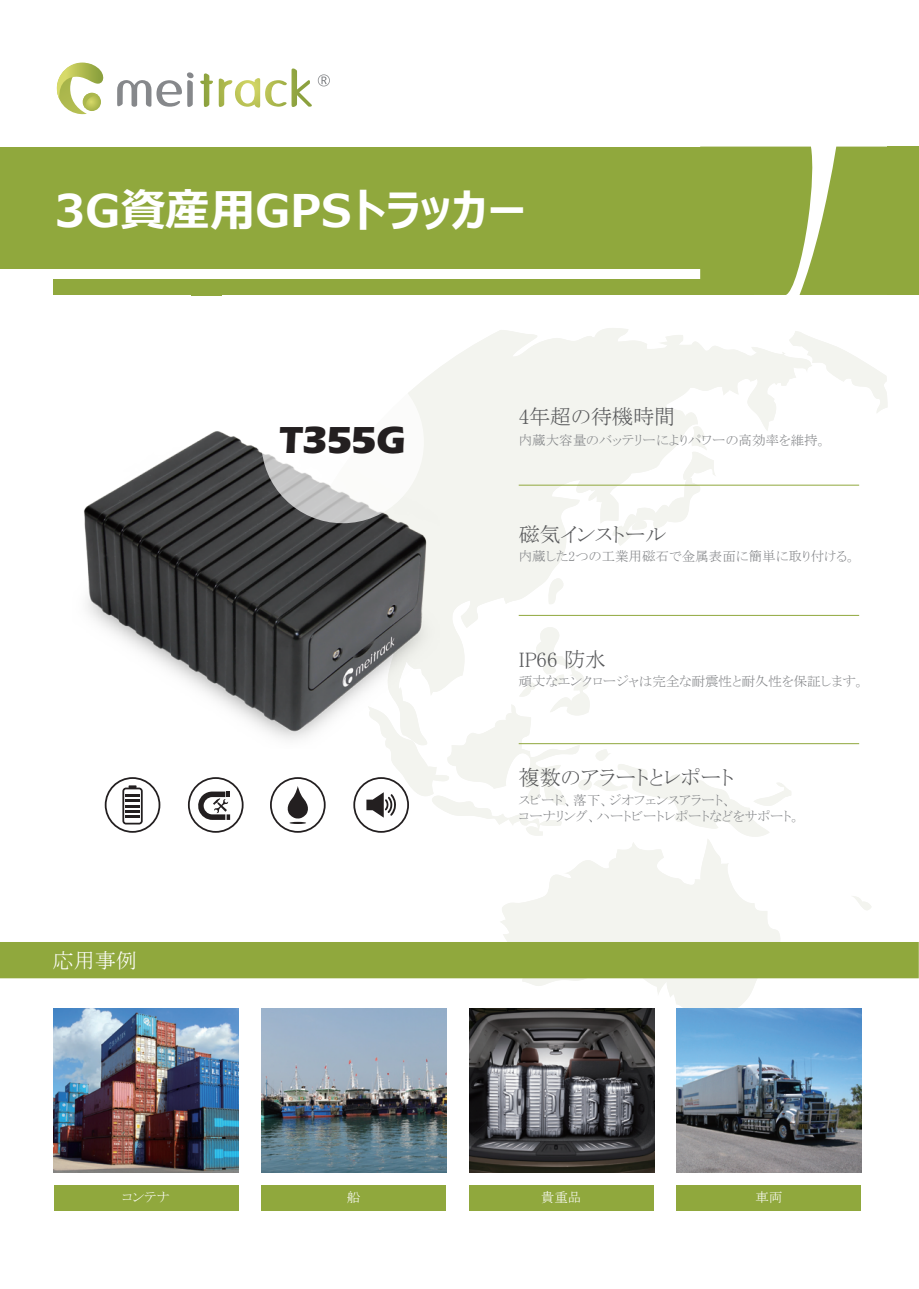
<style>
.page{position:relative;width:919px;height:1289px;background:#fff}
.page>*{position:absolute;margin:0;border:0;box-sizing:border-box;transform-origin:0 0}
.t1{font:700 45px "Meiryo UI";color:#fff}
.t2{font:700 39.15px "Eras IT Cby BT";color:#231f20}
.t3{font:21px "MS P Mincho";color:#57585a}
.t4{font:21px "MS P Mincho";color:#fff}
.t5{font:13.5px/16.2px "MS P Mincho";color:#808285}
.t6{font:13.5px "MS P Mincho";color:#fff}
</style>
<div class="page">
<svg style="left:500px;top:839px;width:280px;height:175px;fill:#f3f4ef"></svg>
<svg style="left:853px;top:896px;width:18px;height:14px"></svg>
<svg style="left:408px;top:328px;width:403px;height:417px;fill:#f3f4ef"></svg>
<svg style="left:548px;top:577px;width:17px;height:28px"></svg>
<svg style="left:612px;top:422px;width:104px;height:124px"></svg>
<svg style="left:782px;top:331px;width:105px;height:83px"></svg>
<img style="left:84px;top:428px;width:355px;height:312px">
<div style="left:0;top:147px;width:713px;height:121px;background:#90a83d"></div>
<div style="left:53px;top:279px;width:701px;height:16px;background:#90a83d"></div>
<svg style="left:700px;top:147px;width:187px;height:148px"></svg>
<div style="left:887px;top:147px;width:31px;height:148px;background:#90a83d"></div>
<hr style="left:518px;top:484px;width:341px;height:1px;background:#90a83d">
<hr style="left:518px;top:615px;width:341px;height:1px;background:#90a83d">
<hr style="left:518px;top:743px;width:341px;height:1px;background:#90a83d">
<div style="left:191px;top:280px;width:30px;height:16px;background:#90a83d"></div>
<svg style="left:261px;top:361px;width:163px;height:162px"></svg>
<svg style="left:270px;top:777px;width:55px;height:55px"></svg>
<svg style="left:105px;top:777px;width:55px;height:55px"></svg>
<img style="left:54px;top:1008px;width:185px;height:164px">
<img style="left:469px;top:1008px;width:185px;height:164px">
<img style="left:261px;top:1008px;width:185px;height:164px">
<img style="left:676px;top:1008px;width:185px;height:164px">
<svg style="left:56px;top:63px;width:48px;height:51px"></svg>
<svg style="left:117px;top:72px;width:77px;height:35px"></svg>
<svg style="left:200px;top:68px;width:112px;height:40px"></svg>
<svg style="left:318px;top:74px;width:12px;height:12px"></svg>
<svg style="left:188px;top:777px;width:55px;height:55px"></svg>
<svg style="left:353px;top:621px;width:438px;height:216px"></svg>
<div style="left:54px;top:1184px;width:184px;height:26px;background:#90a83d"></div>
<div style="left:261px;top:1184px;width:185px;height:26px;background:#90a83d"></div>
<div style="left:469px;top:1184px;width:184px;height:26px;background:#90a83d"></div>
<div style="left:676px;top:1184px;width:185px;height:26px;background:#90a83d"></div>
<div style="left:0;top:942px;width:918px;height:36px;background:#90a83d"></div>
<h1 class="t1" style="left:55px;top:179px;width:473px">3G資産用GPSトラッカー</h1>
<h3 class="t4" style="left:53px;top:950px;width:85px">応用事例</h3>
<h2 class="t2" style="left:280px;top:416px;width:127px">T355G</h2>
<h3 class="t3" style="left:518px;top:406px;width:158px">4年超の待機時間</h3>
<p class="t5" style="left:518px;top:432px;width:309px">内蔵大容量のバッテリーによりパワーの高効率を維持。</p>
<h3 class="t3" style="left:518px;top:523px;width:149px">磁気インストール</h3>
<p class="t5" style="left:518px;top:548px;width:339px">内蔵した2つの工業用磁石で金属表面に簡単に取り付ける。</p>
<h3 class="t3" style="left:518px;top:648px;width:89px">IP66 防水</h3>
<p class="t5" style="left:518px;top:673px;width:347px">頑丈なエンクロージャは完全な耐震性と耐久性を保証します。</p>
<h3 class="t3" style="left:518px;top:767px;width:217px">複数のアラートとレポート</h3>
<p class="t5" style="left:518px;top:792px;width:283px">スピード、落下、ジオフェンスアラート、<br>コーナリング、ハートビートレポートなどをサポート。</p>
<p class="t6" style="left:122px;top:1189px;width:49px">コンテナ</p>
<p class="t6" style="left:347px;top:1189px;width:15px">船</p>
<p class="t6" style="left:541px;top:1189px;width:42px">貴重品</p>
<p class="t6" style="left:755px;top:1189px;width:29px">車両</p>
</div>
